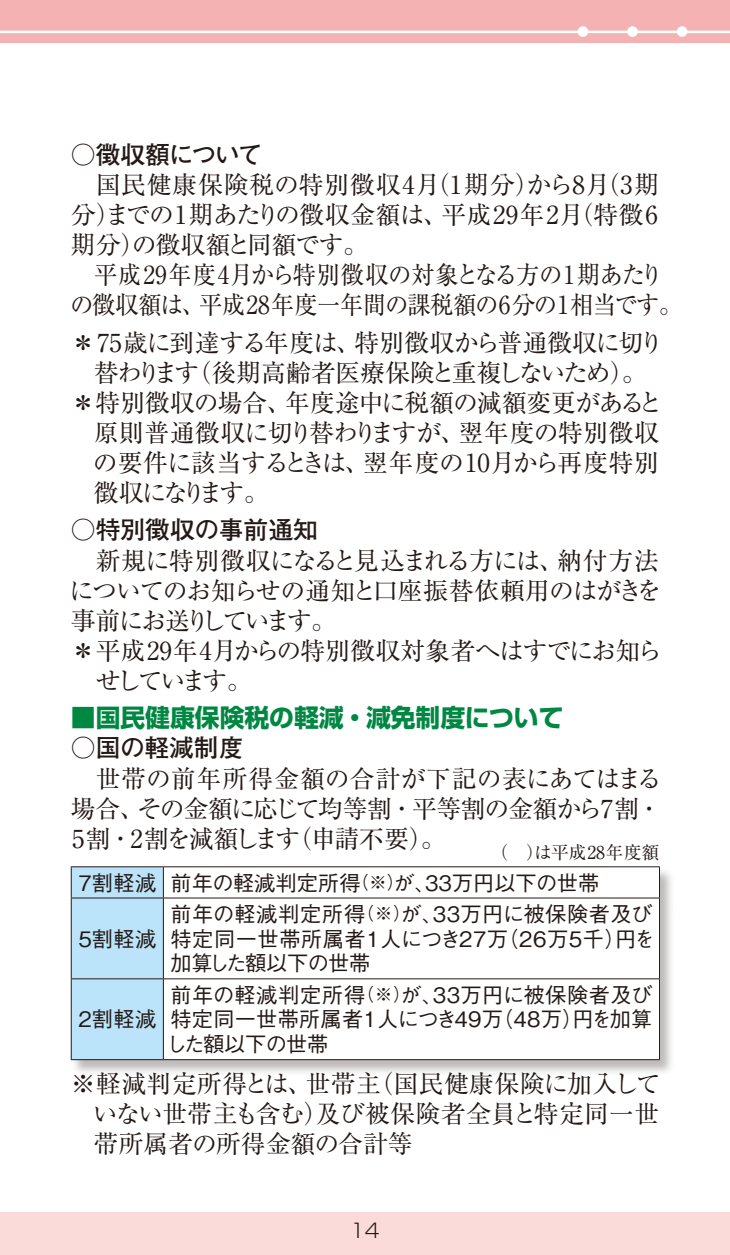
<style>
.page{position:relative;width:730px;height:1255px;background:#fff}
.page>*{position:absolute;margin:0;border:0;box-sizing:border-box;transform-origin:0 0}
.リュウミン14_18Ｈ{font:24.75px/30px "Ryumin Pro";letter-spacing:-.015em;color:#231916;text-align:justify}
.リュウミン14_18Ｈ-2{font:24.75px/30px "Ryumin Pro";letter-spacing:-.015em;color:#231916;scale:.94 1}
.リュウミン14_18Ｈ-3{font:24.75px/30px "Ryumin Pro";letter-spacing:-.04em;color:#231916}
.リュウミン14_18Ｈ-4{font:700 24.75px "Shin Go Pro";color:#008843}
.リュウミン14_18Ｈ-5{font:700 24.75px "Futo Go B101 Pro";color:#231916}
.リュウミン14_18Ｈ-6{font:700 24.75px "Futo Go B101 Pro";letter-spacing:-.055em;color:#231916}
.本文{font:500 21.25px/24.8px "Gothic BBB Pro";letter-spacing:.01em;color:#231916;text-align:justify}
.t1{font:300 19.5px "Shin Go Pro";color:#231916}
.リュウミン14_18Ｈ-7{font:17.75px "Ryumin Pro";color:#231916}
.s1{font-size:17.75px}
</style>
<div class="page">
<div style="left:0;top:0;width:730px;height:43px;background:#f5b2b2"></div>
<div style="left:0;top:1212px;width:730px;height:42px;background:#fadbda"></div>
<hr style="left:0;top:31px;width:730px;height:2px;background:#fff">
<div style="left:627px;top:26px;width:11px;height:11px;background:#fff;border-radius:50%"></div>
<div style="left:578px;top:26px;width:10px;height:11px;background:#fff;border-radius:50%"></div>
<div style="left:677px;top:26px;width:10px;height:11px;background:#fff;border-radius:50%"></div>
<div style="left:70px;top:865px;width:604px;height:209px;background:#231916;opacity:.3"></div>
<div style="left:72px;top:867px;width:91px;height:192px;background:#bbe3f9"></div>
<svg style="left:164px;top:867px;width:495px;height:192px"></svg>
<hr style="left:71px;top:866px;width:92px;height:1px;background:#231916">
<hr style="left:71px;top:867px;width:1px;height:30px;background:#231916">
<hr style="left:163px;top:866px;width:497px;height:1px;background:#231916">
<hr style="left:163px;top:867px;width:1px;height:30px;background:#231916">
<hr style="left:659px;top:867px;width:1px;height:30px;background:#231916">
<hr style="left:71px;top:897px;width:92px;height:1px;background:#231916">
<hr style="left:71px;top:898px;width:1px;height:80px;background:#231916">
<hr style="left:163px;top:897px;width:497px;height:1px;background:#231916">
<hr style="left:163px;top:898px;width:1px;height:80px;background:#231916">
<hr style="left:659px;top:898px;width:1px;height:80px;background:#231916">
<hr style="left:71px;top:978px;width:92px;height:1px;background:#231916">
<hr style="left:71px;top:979px;width:1px;height:80px;background:#231916">
<hr style="left:163px;top:978px;width:497px;height:1px;background:#231916">
<hr style="left:163px;top:979px;width:1px;height:80px;background:#231916">
<hr style="left:659px;top:979px;width:1px;height:80px;background:#231916">
<hr style="left:71px;top:1059px;width:92px;height:1px;background:#231916">
<hr style="left:163px;top:1059px;width:497px;height:1px;background:#231916">
<p class="リュウミン14_18Ｈ-6" style="left:71px;top:134px;width:193px">○徴収額について</p>
<p class="リュウミン14_18Ｈ" style="left:71px;top:168px;width:590px">　国民健康保険税の特別徴収4月（1期分）から8月（3期分）までの1期あたりの徴収金額は、平成29年2月（特徴6期分）の徴収額と同額です。</p>
<p class="リュウミン14_18Ｈ-2" style="left:70px;top:258px;width:653px">　平成29年度4月から特別徴収の対象となる方の1期あたりの徴収額は、平成28年度一年間の課税額の6分の1相当です。</p>
<p class="リュウミン14_18Ｈ" style="left:71px;top:325px;width:594px;text-align:center">＊75歳に到達する年度は、特別徴収から普通徴収に切り替わります（後期高齢者医療保険と重複しないため）。</p>
<p class="リュウミン14_18Ｈ" style="left:93px;top:386px;width:572px;text-align:left;text-indent:-22px">＊特別徴収の場合、年度途中に税額の減額変更があると原則普通徴収に切り替わりますが、翌年度の特別徴収の要件に該当するときは、翌年度の10月から再度特別徴収になります。</p>
<p class="リュウミン14_18Ｈ-5" style="left:71px;top:510px;width:249px">○特別徴収の事前通知</p>
<p class="リュウミン14_18Ｈ" style="left:69px;top:543px;width:594px">　新規に特別徴収になると見込まれる方には、納付方法についてのお知らせの通知と口座振替依頼用のはがきを事前にお送りしています。</p>
<p class="リュウミン14_18Ｈ-3" style="left:71px;top:634px;width:592px">＊平成29年4月からの特別徴収対象者へはすでにお知ら　せしています。</p>
<p class="リュウミン14_18Ｈ-4" style="left:71px;top:698px;width:494px">■国民健康保険税の軽減・減免制度について</p>
<p class="リュウミン14_18Ｈ-5" style="left:71px;top:728px;width:174px">○国の軽減制度</p>
<p class="リュウミン14_18Ｈ" style="left:71px;top:761px;width:592px">　世帯の前年所得金額の合計が下記の表にあてはまる場合、その金額に応じて均等割・平等割の金額から7割・5割・2割を減額します（申請不要）。</p>
<p class="リュウミン14_18Ｈ-7" style="left:491px;top:838px;width:170px">（　）は平成28年度額</p>
<p class="本文" style="left:78px;top:867px;width:79px">7割軽減</p>
<p class="本文" style="left:170px;top:867px;width:431px">前年の軽減判定所得<span class="s1">（※）</span>が、33万円以下の世帯</p>
<p class="本文" style="left:78px;top:923px;width:79px">5割軽減</p>
<p class="本文" style="left:170px;top:898px;width:486px">前年の軽減判定所得<span class="s1">（※）</span>が、33万円に被保険者及び特定同一世帯所属者1人につき27万（26万5千）円を加算した額以下の世帯</p>
<p class="本文" style="left:78px;top:1004px;width:79px">2割軽減</p>
<p class="本文" style="left:166px;top:979px;width:488px">前年の軽減判定所得<span class="s1">（※）</span>が、33万円に被保険者及び特定同一世帯所属者1人につき49万（48万）円を加算した額以下の世帯</p>
<p class="リュウミン14_18Ｈ" style="left:93px;top:1067px;width:569px;text-indent:-22px">※軽減判定所得とは、世帯主（国民健康保険に加入していない世帯主も含む）及び被保険者全員と特定同一世帯所属者の所得金額の合計等</p>
<p class="t1" style="left:350px;top:1214px;width:31px">14</p>
</div>
